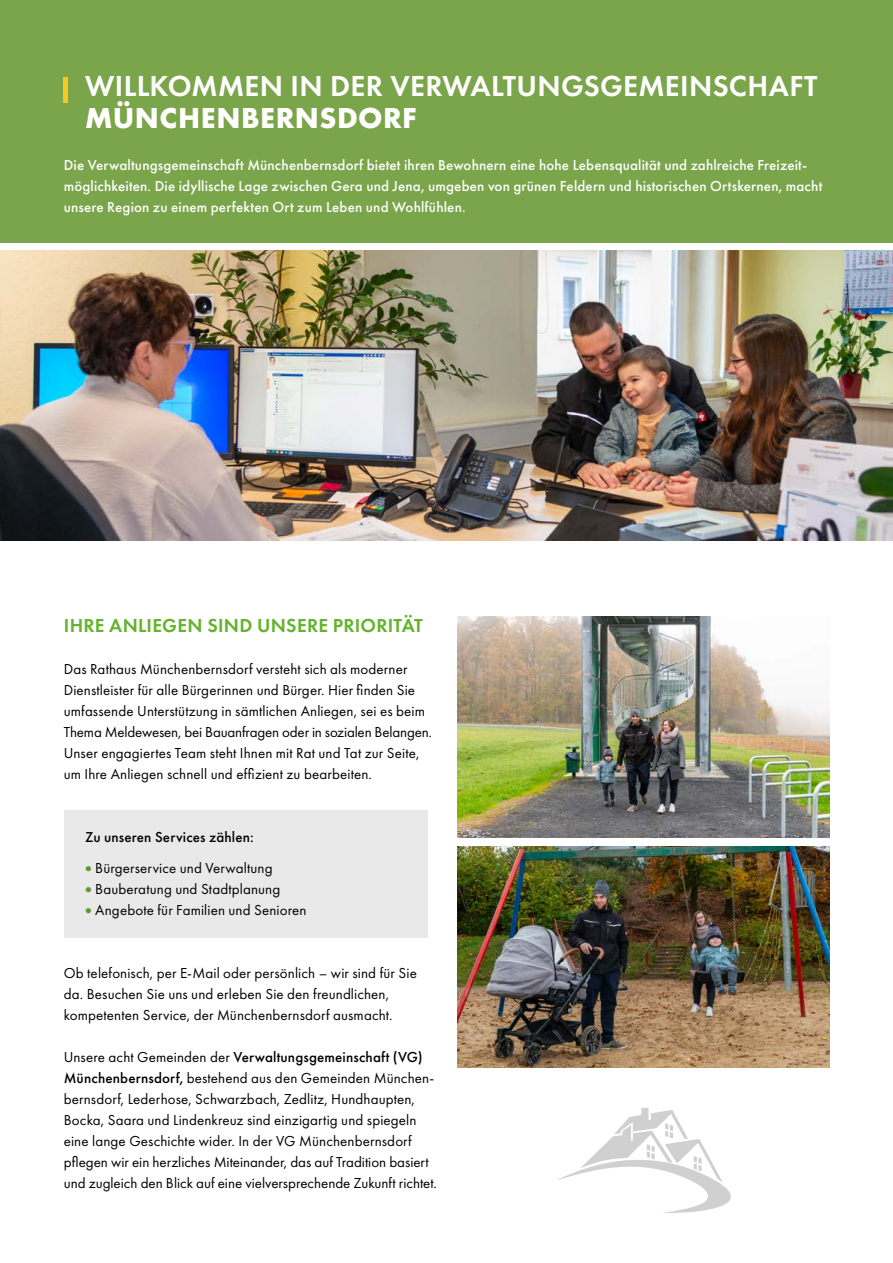
<style>
.page{position:relative;width:893px;height:1263px;background:#fff}
.page>*{position:absolute;margin:0;border:0;box-sizing:border-box;transform-origin:0 0}
.t1{font:600 30px "Futura PT";letter-spacing:.01em;color:#fff}
.t2{font:700 30px "Futura PT";letter-spacing:.015em;color:#fff}
.t3{font:600 19.5px "Futura PT";letter-spacing:.015em;color:#65b32e}
.t4{font:15px/21px "Futura PT";letter-spacing:.005em;color:#000}
.t5{font:500 15px/21px "Futura PT";letter-spacing:.01em;color:#fff}
.t6{font:500 15px "Futura PT";letter-spacing:.01em;color:#000}
.s1{color:#5c9833}
.s2{font-weight:500}
</style>
<div class="page">
<img style="left:457px;top:846px;width:372px;height:221px">
<img style="left:0;top:251px;width:893px;height:289px">
<img style="left:457px;top:617px;width:372px;height:221px">
<div style="left:0;top:0;width:893px;height:242px;background:#7ba54b"></div>
<div style="left:64px;top:810px;width:363px;height:128px;background:#e9e9e9"></div>
<hr style="left:64px;top:77px;width:4px;height:25px;background:#f6ca21">
<svg style="left:557px;top:1108px;width:174px;height:105px"></svg>
<h1 class="t1" style="left:85px;top:67px;width:734px">WILLKOMMEN IN DER VERWALTUNGSGEMEINSCHAFT</h1>
<h1 class="t2" style="left:85px;top:98px;width:333px">MÜNCHENBERNSDORF</h1>
<p class="t5" style="left:64px;top:154px;width:760px">Die Verwaltungsgemeinschaft Münchenbernsdorf bietet ihren Bewohnern eine hohe Lebensqualität und zahlreiche Freizeit&shy;möglichkeiten. Die idyllische Lage zwischen Gera und Jena, umgeben von grünen Feldern und historischen Ortskernen, macht unsere Region zu einem perfekten Ort zum Leben und Wohlfühlen.</p>
<h2 class="t3" style="left:64px;top:613px;width:360px">IHRE ANLIEGEN SIND UNSERE PRIORITÄT</h2>
<p class="t4" style="left:64px;top:658px;width:370px">Das Rathaus Münchenbernsdorf versteht sich als moderner Dienstleister für alle Bürgerinnen und Bürger. Hier finden Sie umfassende Unterstützung in sämtlichen Anliegen, sei es beim Thema Meldewesen, bei Bauanfragen oder in sozialen Belangen.<br>Unser engagiertes Team steht Ihnen mit Rat und Tat zur Seite, um Ihre Anliegen schnell und effizient zu bearbeiten.</p>
<p class="t6" style="left:85px;top:827px;width:170px">Zu unseren Services zählen:</p>
<p class="t4" style="left:85px;top:857px;width:189px"><span class="s1">●</span> Bürgerservice und Verwaltung</p>
<p class="t4" style="left:85px;top:878px;width:197px"><span class="s1">●</span> Bauberatung und Stadtplanung</p>
<p class="t4" style="left:85px;top:899px;width:223px"><span class="s1">●</span> Angebote für Familien und Senioren</p>
<p class="t4" style="left:64px;top:962px;width:355px">Ob telefonisch, per E-Mail oder persönlich – wir sind für Sie da. Besuchen Sie uns und erleben Sie den freundlichen, kompetenten Service, der Münchenbernsdorf ausmacht.</p>
<p class="t4" style="left:64px;top:1046px;width:375px">Unsere acht Gemeinden der <span class="s2">Verwaltungsgemeinschaft (VG)<br>Münchenbernsdorf,</span> bestehend aus den Gemeinden München&shy;bernsdorf, Lederhose, Schwarzbach, Zedlitz, Hundhaupten, Bocka, Saara und Lindenkreuz sind einzigartig und spiegeln eine lange Geschichte wider. In der VG Münchenbernsdorf pflegen wir ein herzliches Miteinander, das auf Tradition basiert und zugleich den Blick auf eine vielversprechende Zukunft richtet.</p>
</div>
